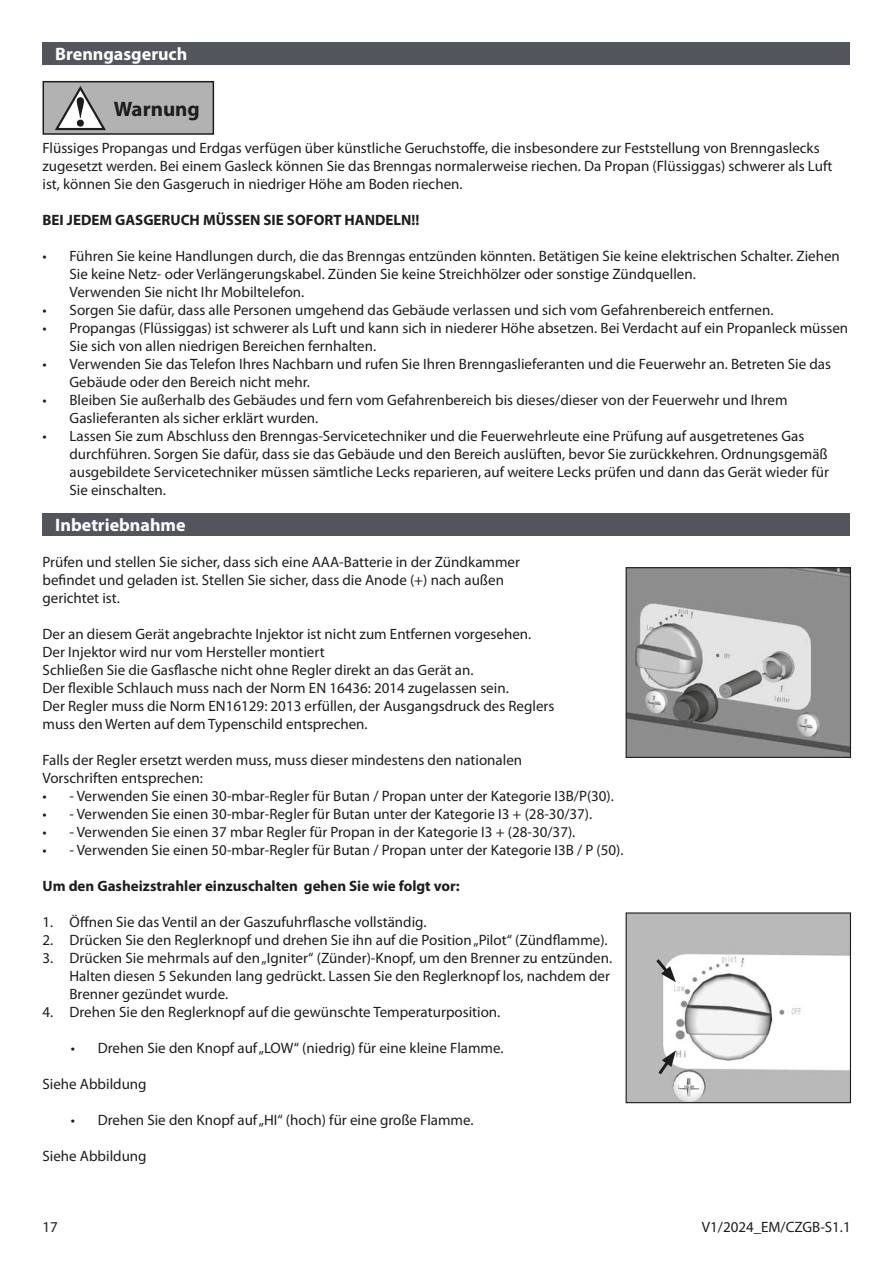
<style>
.page{position:relative;width:893px;height:1263px;background:#fff}
.page>*{position:absolute;margin:0;border:0;box-sizing:border-box;transform-origin:0 0}
.t1{font:700 21px "Myriad Pro";color:#1d1d1b}
.Montage_Bedienung_Ti{font:700 18px "Myriad Pro";color:#fff}
.Fließtext{font:15px/18px "Myriad Pro";color:#1d1d1b}
.Fließtext-2{font:700 15px "Myriad Pro";color:#1d1d1b}
</style>
<div class="page">
<div style="left:43px;top:43px;width:807px;height:17px;background:#52555b"></div>
<div style="left:43px;top:47px;width:807px;height:18px;background:#52555b"></div>
<div style="left:43px;top:82px;width:170px;height:52px;background:#b2b2b2"></div>
<div style="left:43px;top:81px;width:171px;height:54px;border:2px solid #1d1d1b"></div>
<svg style="left:55px;top:86px;width:51px;height:45px"></svg>
<div style="left:43px;top:513px;width:807px;height:18px;background:#52555b"></div>
<div style="left:43px;top:518px;width:807px;height:18px;background:#52555b"></div>
<img style="left:628px;top:569px;width:221px;height:187px">
<div style="left:626px;top:567px;width:225px;height:191px;border:1px solid #1d1d1b"></div>
<img style="left:628px;top:914px;width:221px;height:187px">
<div style="left:626px;top:912px;width:225px;height:191px;border:1px solid #1d1d1b"></div>
<svg style="left:653px;top:956px;width:23px;height:26px"></svg>
<svg style="left:655px;top:1050px;width:21px;height:28px"></svg>
<p class="Montage_Bedienung_Ti" style="left:55px;top:42px;width:133px">Brenngasgeruch</p>
<p class="t1" style="left:114px;top:95px;width:87px">Warnung</p>
<p class="Fließtext" style="left:43px;top:138px;width:792px">Flüssiges Propangas und Erdgas verfügen über künstliche Geruchstoffe, die insbesondere zur Feststellung von Brenngaslecks zugesetzt werden. Bei einem Gasleck können Sie das Brenngas normalerweise riechen. Da Propan (Flüssiggas) schwerer als Luft ist, können Sie den Gasgeruch in niedriger Höhe am Boden riechen.</p>
<p class="Fließtext-2" style="left:43px;top:210px;width:379px">BEI JEDEM GASGERUCH MÜSSEN SIE SOFORT HANDELN!!</p>
<p class="Fließtext" style="left:70px;top:246px;width:772px;text-indent:-27px">• Führen Sie keine Handlungen durch, die das Brenngas entzünden könnten. Betätigen Sie keine elektrischen Schalter. Ziehen<br>Sie keine Netz- oder Verlängerungskabel. Zünden Sie keine Streichhölzer oder sonstige Zündquellen.<br>Verwenden Sie nicht Ihr Mobiltelefon.</p>
<p class="Fließtext" style="left:43px;top:300px;width:732px">• Sorgen Sie dafür, dass alle Personen umgehend das Gebäude verlassen und sich vom Gefahrenbereich entfernen.</p>
<p class="Fließtext" style="left:70px;top:318px;width:780px;text-indent:-27px">• Propangas (Flüssiggas) ist schwerer als Luft und kann sich in niederer Höhe absetzen. Bei Verdacht auf ein Propanleck müssen<br>Sie sich von allen niedrigen Bereichen fernhalten.</p>
<p class="Fließtext" style="left:70px;top:354px;width:763px;text-indent:-27px">• Verwenden Sie das Telefon Ihres Nachbarn und rufen Sie Ihren Brenngaslieferanten und die Feuerwehr an. Betreten Sie das<br>Gebäude oder den Bereich nicht mehr.</p>
<p class="Fließtext" style="left:70px;top:390px;width:719px;text-indent:-27px">• Bleiben Sie außerhalb des Gebäudes und fern vom Gefahrenbereich bis dieses/dieser von der Feuerwehr und Ihrem<br>Gaslieferanten als sicher erklärt wurden.</p>
<p class="Fließtext" style="left:70px;top:426px;width:761px;text-indent:-27px">• Lassen Sie zum Abschluss den Brenngas-Servicetechniker und die Feuerwehrleute eine Prüfung auf ausgetretenes Gas durchführen. Sorgen Sie dafür, dass sie das Gebäude und den Bereich auslüften, bevor Sie zurückkehren. Ordnungsgemäß ausgebildete Servicetechniker müssen sämtliche Lecks reparieren, auf weitere Lecks prüfen und dann das Gerät wieder für Sie einschalten.</p>
<p class="Montage_Bedienung_Ti" style="left:55px;top:513px;width:132px">Inbetriebnahme</p>
<p class="Fließtext" style="left:43px;top:553px;width:479px">Prüfen und stellen Sie sicher, dass sich eine AAA-Batterie in der Zündkammer</p>
<p class="Fließtext" style="left:43px;top:571px;width:463px">befindet und geladen ist. Stellen Sie sicher, dass die Anode (+) nach außen</p>
<p class="Fließtext" style="left:43px;top:589px;width:79px">gerichtet ist.</p>
<p class="Fließtext" style="left:43px;top:625px;width:490px">Der an diesem Gerät angebrachte Injektor ist nicht zum Entfernen vorgesehen.</p>
<p class="Fließtext" style="left:43px;top:643px;width:284px">Der Injektor wird nur vom Hersteller montiert</p>
<p class="Fließtext" style="left:43px;top:661px;width:433px">Schließen Sie die Gasflasche nicht ohne Regler direkt an das Gerät an.</p>
<p class="Fließtext" style="left:43px;top:679px;width:468px">Der flexible Schlauch muss nach der Norm EN 16436: 2014 zugelassen sein.</p>
<p class="Fließtext" style="left:43px;top:697px;width:513px">Der Regler muss die Norm EN16129: 2013 erfüllen, der Ausgangsdruck des Reglers</p>
<p class="Fließtext" style="left:43px;top:715px;width:327px">muss den Werten auf dem Typenschild entsprechen.</p>
<p class="Fließtext" style="left:43px;top:751px;width:481px">Falls der Regler ersetzt werden muss, muss dieser mindestens den nationalen</p>
<p class="Fließtext" style="left:43px;top:769px;width:162px">Vorschriften entsprechen:</p>
<p class="Fließtext" style="left:43px;top:787px;width:573px">• - Verwenden Sie einen 30-mbar-Regler für Butan / Propan unter der Kategorie I3B/P(30).</p>
<p class="Fließtext" style="left:43px;top:805px;width:551px">• - Verwenden Sie einen 30-mbar-Regler für Butan unter der Kategorie I3 + (28-30/37).</p>
<p class="Fließtext" style="left:43px;top:823px;width:534px">• - Verwenden Sie einen 37 mbar Regler für Propan in der Kategorie I3 + (28-30/37).</p>
<p class="Fließtext" style="left:43px;top:841px;width:582px">• - Verwenden Sie einen 50-mbar-Regler für Butan / Propan unter der Kategorie I3B / P (50).</p>
<p class="Fließtext-2" style="left:43px;top:876px;width:419px">Um den Gasheizstrahler einzuschalten gehen Sie wie folgt vor:</p>
<p class="Fließtext" style="left:43px;top:913px;width:385px">1. Öffnen Sie das Ventil an der Gaszufuhrflasche vollständig.</p>
<p class="Fließtext" style="left:43px;top:931px;width:567px">2. Drücken Sie den Reglerknopf und drehen Sie ihn auf die Position „Pilot“ (Zündflamme).</p>
<p class="Fließtext" style="left:70px;top:949px;width:544px;text-indent:-27px">3. Drücken Sie mehrmals auf den „Igniter“ (Zünder)-Knopf, um den Brenner zu entzünden.<br>Halten diesen 5 Sekunden lang gedrückt. Lassen Sie den Reglerknopf los, nachdem der<br>Brenner gezündet wurde.</p>
<p class="Fließtext" style="left:43px;top:1003px;width:459px">4. Drehen Sie den Reglerknopf auf die gewünschte Temperaturposition.</p>
<p class="Fließtext" style="left:71px;top:1039px;width:434px">• Drehen Sie den Knopf auf „LOW“ (niedrig) für eine kleine Flamme.</p>
<p class="Fließtext" style="left:43px;top:1075px;width:106px">Siehe Abbildung</p>
<p class="Fließtext" style="left:71px;top:1111px;width:404px">• Drehen Sie den Knopf auf „HI“ (hoch) für eine große Flamme.</p>
<p class="Fließtext" style="left:43px;top:1147px;width:106px">Siehe Abbildung</p>
<p class="Fließtext" style="left:43px;top:1217px;width:17px">17</p>
<p class="Fließtext" style="left:702px;top:1217px;width:150px">V1/2024_EM/CZGB-S1.1</p>
</div>
